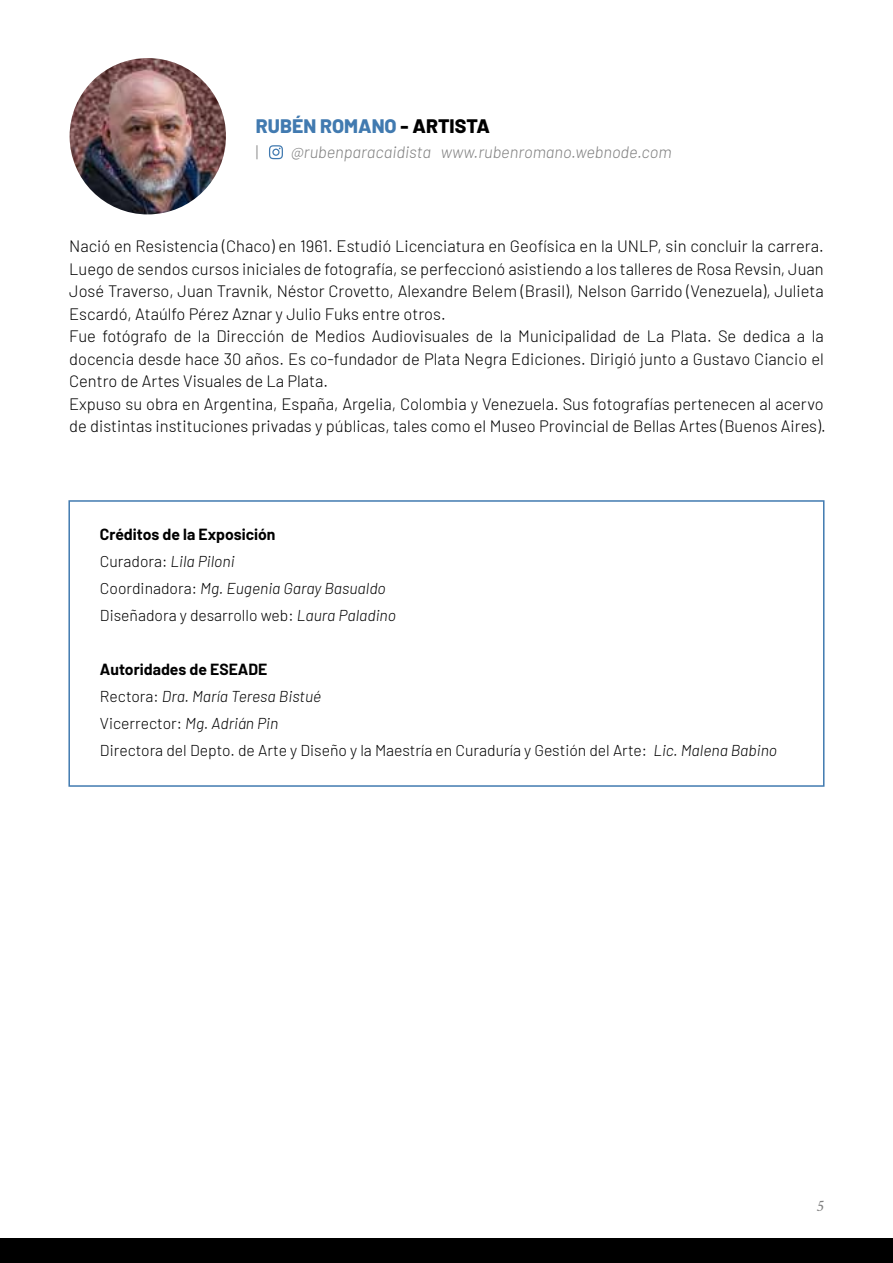
<style>
.page{position:relative;width:893px;height:1263px;background:#fff}
.page>*{position:absolute;margin:0;border:0;box-sizing:border-box;transform-origin:0 0}
.t1{font:800 19.5px "Barlow";color:#417ab0}
.t2{font:300 16.5px/22.5px "Barlow";color:#000}
.t3{font:italic 300 16.5px "Barlow";color:#808080}
.t4{font:italic 16.5px "Crimson Text";color:#808080}
.t5{font:300 16.5px "Barlow";color:#808080}
.t6{font:300 15.75px/27px "Barlow";color:#000}
.s1{color:#000}
.s2{font-weight:700}
.s3{font-style:italic}
</style>
<div class="page">
<div style="left:68px;top:500px;width:756px;height:287px;border:2px solid #417ab0"></div>
<div style="left:0;top:1238px;width:893px;height:25px;background:#000"></div>
<img style="left:70px;top:58px;width:156px;height:156px;border-radius:78px">
<svg style="left:269px;top:145px;width:14px;height:14px"></svg>
<p class="t1" style="left:256px;top:111px;width:236px">RUBÉN ROMANO <span class="s1">- ARTISTA</span></p>
<p class="t5" style="left:256px;top:141px;width:4px">|</p>
<p class="t3" style="left:291px;top:141px;width:382px">@rubenparacaidista www.rubenromano.webnode.com</p>
<p class="t2" style="left:69px;top:234px;width:758px">Nació en Resistencia (Chaco) en 1961. Estudió Licenciatura en Geofísica en la UNLP, sin concluir la carrera.<br>Luego de sendos cursos iniciales de fotografía, se perfeccionó asistiendo a los talleres de Rosa Revsin, Juan José Traverso, Juan Travnik, Néstor Crovetto, Alexandre Belem (Brasil), Nelson Garrido (Venezuela), Julieta Escardó, Ataúlfo Pérez Aznar y Julio Fuks entre otros.<br>Fue fotógrafo de la Dirección de Medios Audiovisuales de la Municipalidad de La Plata. Se dedica a la docencia desde hace 30 años. Es co-fundador de Plata Negra Ediciones. Dirigió junto a Gustavo Ciancio el Centro de Artes Visuales de La Plata.<br>Expuso su obra en Argentina, España, Argelia, Colombia y Venezuela. Sus fotografías pertenecen al acervo de distintas instituciones privadas y públicas, tales como el Museo Provincial de Bellas Artes (Buenos Aires).</p>
<p class="t6" style="left:100px;top:519px;width:297px"><span class="s2">Créditos de la Exposición<br></span>Curadora: <span class="s3">Lila Piloni<br></span>Coordinadora: <span class="s3">Mg. Eugenia Garay Basualdo </span>Diseñadora y desarrollo web: <span class="s3">Laura Paladino</span></p>
<p class="t6" style="left:100px;top:654px;width:679px"><span class="s2">Autoridades de ESEADE<br></span>Rectora: <span class="s3">Dra. María Teresa Bistué<br></span>Vicerrector: <span class="s3">Mg. Adrián Pin<br></span>Directora del Depto. de Arte y Diseño y la Maestría en Curaduría y Gestión del Arte: <span class="s3">Lic. Malena Babino</span></p>
<p class="t4" style="left:816px;top:1197px;width:8px">5</p>
</div>
